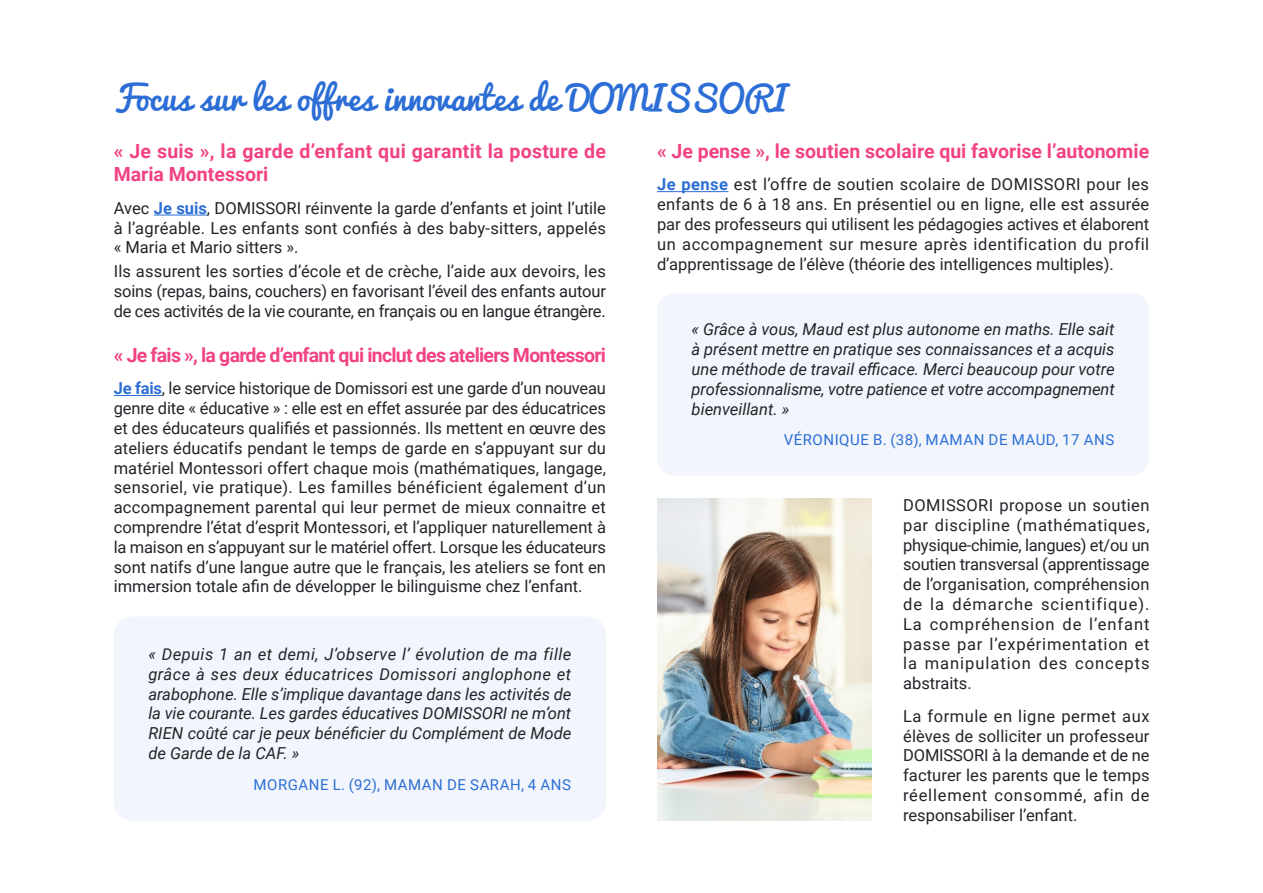
<style>
.page{position:relative;width:1263px;height:893px;background:#fff}
.page>*{position:absolute;margin:0;border:0;box-sizing:border-box;transform-origin:0 0}
.Pages_-_Titre_1{font:33px "Pacifico";color:#2c6ed5}
.Pages_-_Titre_2{font:700 19.5px/23.4px "Roboto";color:#f24284}
.Pages_-_Titre_2-2{font:700 19.5px "Roboto";letter-spacing:-.035em;color:#f24284}
.Pages_-_Paragraphe{font:16.5px/19.8px "Roboto";color:#212529;text-align:justify}
.Pages_-_Paragraphe-2{font:italic 16.5px/19.8px "Roboto";color:#212529;text-align:justify}
.Pages_-_Paragraphe-3{font:15px "Roboto";letter-spacing:.035em;color:#2c6ed5}
.s1{font-weight:700;color:#2c6ed5}
</style>
<div class="page">
<hr style="left:154px;top:215px;width:53px;height:1px;background:#2c6ed5">
<hr style="left:114px;top:395px;width:48px;height:1px;background:#2c6ed5">
<div style="left:114px;top:617px;width:492px;height:204px;background:#f2f6fc;border-radius:18px"></div>
<hr style="left:657px;top:191px;width:71px;height:1px;background:#2c6ed5">
<div style="left:657px;top:293px;width:492px;height:182px;background:#f2f6fc;border-radius:18px"></div>
<img style="left:657px;top:498px;width:215px;height:323px">
<p class="Pages_-_Titre_1" style="left:114px;top:80px;width:673px">Focus sur les offres innovantes de DOMISSORI</p>
<p class="Pages_-_Titre_2" style="left:114px;top:139px;width:494px">« Je suis », la garde d’enfant qui garantit la posture de<br>Maria Montessori</p>
<p class="Pages_-_Paragraphe" style="left:114px;top:197px;width:494px">Avec <span class="s1">Je suis</span>, DOMISSORI réinvente la garde d’enfants et joint l’utile à l’agréable. Les enfants sont confiés à des baby-sitters, appelés « Maria et Mario sitters ».</p>
<p class="Pages_-_Paragraphe" style="left:114px;top:261px;width:494px">Ils assurent les sorties d’école et de crèche, l’aide aux devoirs, les soins (repas, bains, couchers) en favorisant l’éveil des enfants autour de ces activités de la vie courante, en français ou en langue étrangère.</p>
<p class="Pages_-_Titre_2-2" style="left:114px;top:341px;width:494px">« Je fais », la garde d’enfant qui inclut des ateliers Montessori</p>
<p class="Pages_-_Paragraphe" style="left:114px;top:378px;width:494px"><span class="s1">Je fais</span>, le service historique de Domissori est une garde d’un nouveau genre dite « éducative » : elle est en effet assurée par des éducatrices et des éducateurs qualifiés et passionnés. Ils mettent en œuvre des ateliers éducatifs pendant le temps de garde en s’appuyant sur du matériel Montessori offert chaque mois (mathématiques, langage, sensoriel, vie pratique). Les familles bénéficient également d’un accompagnement parental qui leur permet de mieux connaitre et comprendre l’état d’esprit Montessori, et l’appliquer naturellement à la maison en s’appuyant sur le matériel offert. Lorsque les éducateurs sont natifs d’une langue autre que le français, les ateliers se font en immersion totale afin de développer le bilinguisme chez l’enfant.</p>
<p class="Pages_-_Titre_2" style="left:657px;top:139px;width:494px">« Je pense », le soutien scolaire qui favorise l’autonomie</p>
<p class="Pages_-_Paragraphe" style="left:657px;top:174px;width:494px"><span class="s1">Je pense</span> est l’offre de soutien scolaire de DOMISSORI pour les enfants de 6 à 18 ans. En présentiel ou en ligne, elle est assurée par des professeurs qui utilisent les pédagogies actives et élaborent un accompagnement sur mesure après identification du profil d’apprentissage de l’élève (théorie des intelligences multiples).</p>
<p class="Pages_-_Paragraphe-2" style="left:692px;top:319px;width:424px">« Grâce à vous, Maud est plus autonome en maths. Elle sait à présent mettre en pratique ses connaissances et a acquis une méthode de travail efficace. Merci beaucoup pour votre professionnalisme, votre patience et votre accompagnement bienveillant. »</p>
<p class="Pages_-_Paragraphe-3" style="left:784px;top:429px;width:332px">VÉRONIQUE B. (38), MAMAN DE MAUD, 17 ANS</p>
<p class="Pages_-_Paragraphe" style="left:903px;top:494px;width:248px">DOMISSORI propose un soutien par discipline (mathématiques, physique-chimie, langues) et/ou un soutien transversal (apprentissage de l’organisation, compréhension de la démarche scientifique).<br>La compréhension de l’enfant passe par l’expérimentation et la manipulation des concepts abstraits.</p>
<p class="Pages_-_Paragraphe" style="left:903px;top:705px;width:248px">La formule en ligne permet aux élèves de solliciter un professeur DOMISSORI à la demande et de ne facturer les parents que le temps réellement consommé, afin de responsabiliser l’enfant.</p>
<p class="Pages_-_Paragraphe-2" style="left:148px;top:644px;width:424px">« Depuis 1 an et demi, J’observe l’ évolution de ma fille grâce à ses deux éducatrices Domissori anglophone et arabophone. Elle s’implique davantage dans les activités de la vie courante. Les gardes éducatives DOMISSORI ne m’ont RIEN coûté car je peux bénéficier du Complément de Mode de Garde de la CAF. »</p>
<p class="Pages_-_Paragraphe-3" style="left:254px;top:774px;width:319px">MORGANE L. (92), MAMAN DE SARAH, 4 ANS</p>
</div>
